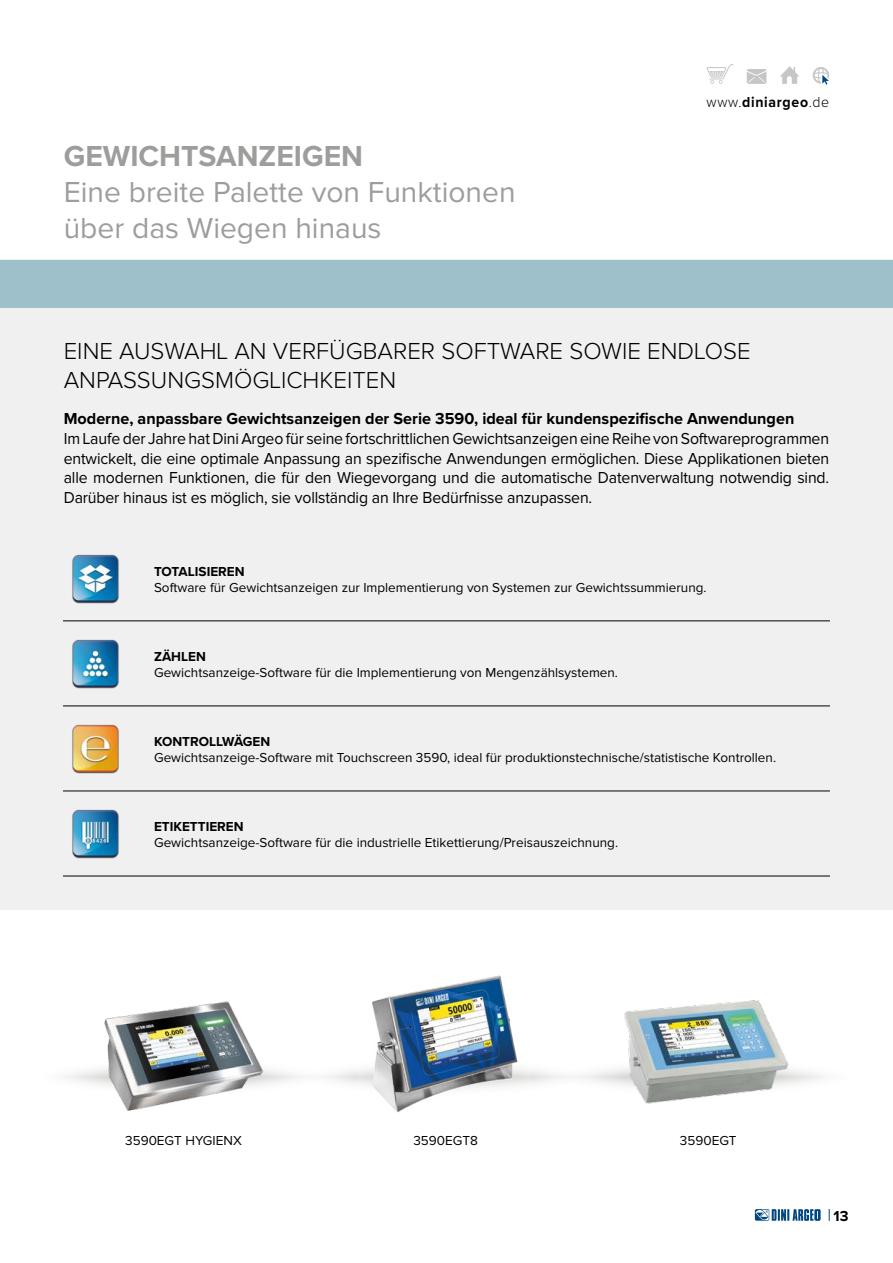
<style>
.page{position:relative;width:893px;height:1263px;background:#fff}
.page>*{position:absolute;margin:0;border:0;box-sizing:border-box;transform-origin:0 0}
.t1{font:30px/36px "Proxima Nova";color:#9d9d9c}
.t2{font:700 30px "Proxima Nova";color:#9d9d9c}
.t3{font:300 24px "Proxima Nova";color:#000}
.t4{font:16.5px/19.8px "Proxima Nova";letter-spacing:-.01em;color:#000;text-align:justify;scale:.96 1}
.t5{font:700 16.5px "Proxima Nova";color:#000}
.t6{font:700 15px "Proxima Nova";letter-spacing:.05em;color:#000;scale:.94 1}
.t7{font:700 15px "Proxima Nova";letter-spacing:.05em;color:#000}
.t8{font:13.5px "Proxima Nova";color:#000}
.t9{font:700 13.5px "Proxima Nova";color:#000}
.s1{font-weight:300}
</style>
<div class="page">
<svg style="left:829px;top:1209px;width:1px;height:12px"></svg>
<svg style="left:755px;top:1209px;width:66px;height:12px"></svg>
<div style="left:0;top:259px;width:893px;height:651px;background:#f0f0f0"></div>
<svg style="left:813px;top:67px;width:16px;height:18px"></svg>
<svg style="left:780px;top:66px;width:19px;height:18px"></svg>
<svg style="left:747px;top:69px;width:19px;height:15px"></svg>
<svg style="left:707px;top:64px;width:27px;height:20px"></svg>
<div style="left:0;top:260px;width:893px;height:48px;background:#9dc0ca"></div>
<svg style="left:35px;top:1057px;width:296px;height:40px"></svg>
<svg style="left:296px;top:1057px;width:296px;height:40px"></svg>
<svg style="left:549px;top:1057px;width:306px;height:40px"></svg>
<img style="left:97px;top:1001px;width:171px;height:110px">
<img style="left:623px;top:1000px;width:168px;height:104px">
<img style="left:358px;top:975px;width:172px;height:138px">
<hr style="left:63px;top:621px;width:85px;height:1px;background:#000">
<hr style="left:148px;top:621px;width:682px;height:1px;background:#000">
<hr style="left:63px;top:706px;width:85px;height:1px;background:#000">
<hr style="left:148px;top:706px;width:682px;height:1px;background:#000">
<hr style="left:63px;top:791px;width:85px;height:1px;background:#000">
<hr style="left:148px;top:791px;width:682px;height:1px;background:#000">
<hr style="left:63px;top:876px;width:85px;height:1px;background:#000">
<hr style="left:148px;top:876px;width:682px;height:1px;background:#000">
<img style="left:72px;top:554px;width:47px;height:50px">
<img style="left:72px;top:639px;width:47px;height:50px">
<img style="left:72px;top:724px;width:47px;height:50px">
<img style="left:72px;top:809px;width:47px;height:50px">
<h1 class="t2" style="left:64px;top:134px;width:301px">GEWICHTSANZEIGEN</h1>
<h1 class="t1" style="left:64px;top:174px;width:453px">Eine breite Palette von Funktionen über das Wiegen hinaus</h1>
<p class="t6" style="left:707px;top:90px;width:132px"><span class="s1">WWW.</span>diniargeo<span class="s1">.DE</span></p>
<h2 class="t3" style="left:64px;top:340px;width:26px">EINE</h2>
<h2 class="t3" style="left:119px;top:340px;width:32px">AUSWAHL</h2>
<h2 class="t3" style="left:234px;top:340px;width:55px">AN VERFÜGBARER</h2>
<h2 class="t3" style="left:441px;top:340px;width:30px">SOFTWARE</h2>
<h2 class="t3" style="left:569px;top:340px;width:15px">SOWIE</h2>
<h2 class="t3" style="left:647px;top:340px;width:16px">ENDLOSE</h2>
<h2 class="t3" style="left:64px;top:369px;width:61px">AN PASSUNGSM</h2>
<h2 class="t3" style="left:234px;top:369px;width:61px">ÖGLICHKEITEN</h2>
<p class="t5" style="left:64px;top:406px;width:732px">Moderne, anpassbare Gewichtsanzeigen der Serie 3590, ideal für kundenspezifische Anwendungen</p>
<p class="t4" style="left:64px;top:429px;width:799px">Im Laufe der Jahre hat Dini Argeo für seine fortschrittlichen Gewichtsanzeigen eine Reihe von Softwareprogrammen entwickelt, die eine optimale Anpassung an spezifische Anwendungen ermöglichen. Diese Applikationen bieten alle modernen Funktionen, die für den Wiegevorgang und die automatische Datenverwaltung notwendig sind.<br>Darüber hinaus ist es möglich, sie vollständig an Ihre Bedürfnisse anzupassen.</p>
<p class="t9" style="left:154px;top:561px;width:92px">TOTALISIEREN</p>
<p class="t8" style="left:154px;top:579px;width:554px">Software für Gewichtsanzeigen zur Implementierung von Systemen zur Gewichtssummierung.</p>
<p class="t9" style="left:154px;top:646px;width:53px">ZÄHLEN</p>
<p class="t8" style="left:154px;top:664px;width:465px">Gewichtsanzeige-Software für die Implementierung von Mengenzählsystemen.</p>
<p class="t9" style="left:154px;top:731px;width:118px">KONTROLLWÄGEN</p>
<p class="t8" style="left:154px;top:750px;width:623px">Gewichtsanzeige-Software mit Touchscreen 3590, ideal für produktionstechnische/statistische Kontrollen.</p>
<p class="t9" style="left:154px;top:816px;width:91px">ETIKETTIEREN</p>
<p class="t8" style="left:154px;top:835px;width:466px">Gewichtsanzeige-Software für die industrielle Etikettierung/Preisauszeichnung.</p>
<p class="t8" style="left:125px;top:1133px;width:118px">3590EGT HYGIENX</p>
<p class="t8" style="left:413px;top:1133px;width:66px">3590EGT8</p>
<p class="t8" style="left:680px;top:1133px;width:58px">3590EGT</p>
<p class="t7" style="left:833px;top:1204px;width:17px">13</p>
</div>
